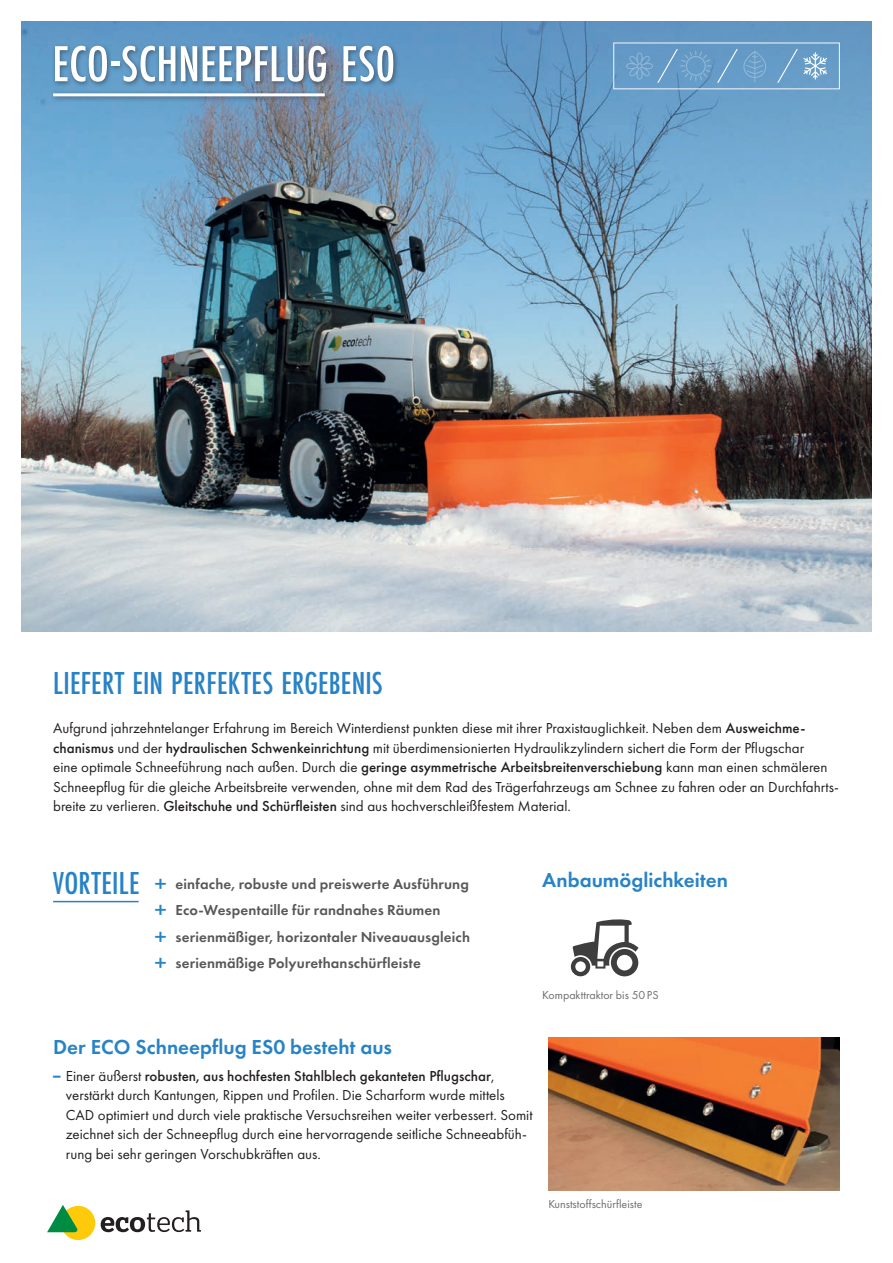
<style>
.page{position:relative;width:893px;height:1263px;background:#fff}
.page>*{position:absolute;margin:0;border:0;box-sizing:border-box;transform-origin:0 0}
.t1{font:500 52.5px "Futura PT Cond";color:#fff}
.t2{font:500 33px "Futura PT Cond";letter-spacing:.005em;color:#2783c5}
.t3{font:600 21px "Futura PT";color:#2783c5}
.t4{font:15px/19.5px "Futura PT";color:#231f20}
.t5{font:600 15px/26.5px "Futura PT";letter-spacing:.01em;color:#57585a}
.t6{font:12px "Futura PT";color:#6c6d70}
.s1{font-weight:500}
.s2{font-family:"Futura PT Cond";font-weight:500;font-size:33px;color:#2783c5}
.s3{font-family:"Futura PT Cond";font-weight:500;font-size:24.45px;color:#2783c5}
</style>
<div class="page">
<img style="left:21px;top:21px;width:851px;height:610px">
<div style="left:50px;top:90px;width:281px;height:12px;background:#231f20;opacity:.5"></div>
<hr style="left:53px;top:93px;width:272px;height:3px;background:#fff">
<div style="left:52px;top:43px;width:348px;height:45px;background:#231f20;opacity:.5"></div>
<hr style="left:53px;top:901px;width:86px;height:1px;background:#2783c5">
<svg style="left:613px;top:43px;width:227px;height:46px;background:#70a1ca"></svg>
<div style="left:61px;top:1206px;width:34px;height:34px;background:#feca0a;border-radius:50%"></div>
<svg style="left:47px;top:1205px;width:32px;height:27px"></svg>
<svg style="left:101px;top:1210px;width:100px;height:22px"></svg>
<svg style="left:571px;top:919px;width:68px;height:57px"></svg>
<img style="left:548px;top:1037px;width:291px;height:154px">
<h1 class="t1" style="left:52px;top:33px;width:344px">ECO-SCHNEEPFLUG ES0</h1>
<h2 class="t2" style="left:53px;top:664px;width:331px">LIEFERT EIN PERFEKTES ERGEBENIS</h2>
<p class="t4" style="left:53px;top:719px;width:787px">Aufgrund jahrzehntelanger Erfahrung im Bereich Winterdienst punkten diese mit ihrer Praxistauglichkeit. Neben dem <span class="s1">Ausweichme&shy;chanismus</span> und der <span class="s1">hydraulischen Schwenkeinrichtung</span> mit überdimensionierten Hydraulikzylindern sichert die Form der Pflugschar<br>eine optimale Schneeführung nach außen. Durch die <span class="s1">geringe asymmetrische Arbeitsbreitenverschiebung</span> kann man einen schmäleren Schneepflug für die gleiche Arbeitsbreite verwenden, ohne mit dem Rad des Trägerfahrzeugs am Schnee zu fahren oder an Durchfahrts&shy;breite zu verlieren. <span class="s1">Gleitschuhe und Schürfleisten</span> sind aus hochverschleißfestem Material.</p>
<p class="t5" style="left:154px;top:870px;width:317px;text-indent:-101px"><span class="s2">VORTEILE</span> <span class="s3">+</span> einfache, robuste und preiswerte Ausführung <span class="s3">+</span> Eco-Wespentaille für randnahes Räumen<br><span class="s3">+</span> serienmäßiger, horizontaler Niveauausgleich <span class="s3">+</span> serienmäßige Polyurethanschürfleiste</p>
<h3 class="t3" style="left:542px;top:867px;width:187px">Anbaumöglichkeiten</h3>
<p class="t6" style="left:542px;top:987px;width:118px">Kompakttraktor bis 50PS</p>
<h3 class="t3" style="left:53px;top:1033px;width:340px">Der ECO Schneepflug ES0 besteht aus</h3>
<p class="t4" style="left:66px;top:1066px;width:468px;text-indent:-13px"><sup>_</sup> Einer äußerst <span class="s1">robusten, aus hochfesten Stahlblech gekanteten Pflugschar</span>, verstärkt durch Kantungen, Rippen und Profilen. Die Scharform wurde mittels CAD optimiert und durch viele praktische Versuchsreihen weiter verbessert. Somit zeichnet sich der Schneepflug durch eine hervorragende seitliche Schneeabfüh&shy;rung bei sehr geringen Vorschubkräften aus.</p>
<p class="t6" style="left:548px;top:1197px;width:96px">Kunststoffschürfleiste</p>
</div>
